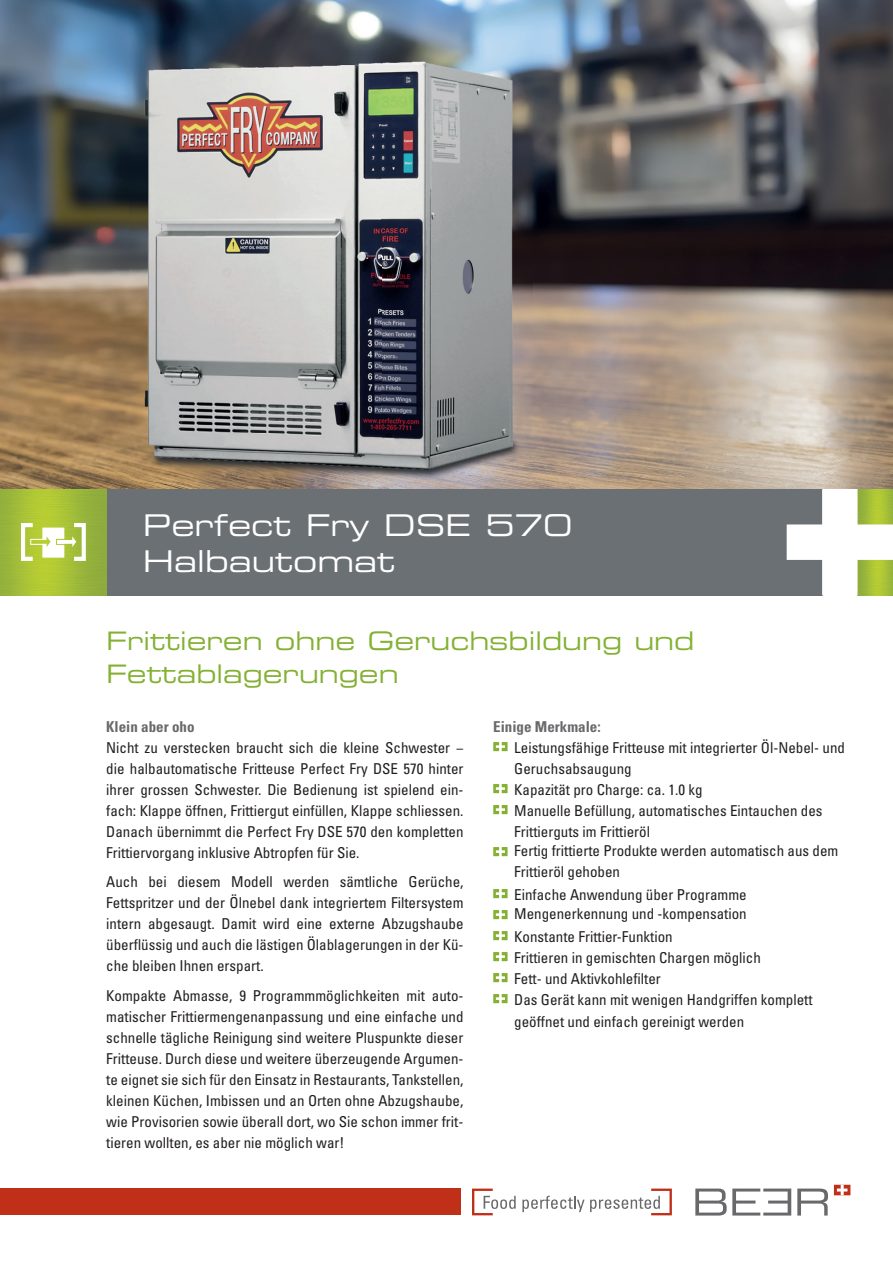
<style>
.page{position:relative;width:893px;height:1263px;background:#fff}
.page>*{position:absolute;margin:0;border:0;box-sizing:border-box;transform-origin:0 0}
.t1{font:30px/36px "Eurostile LT Extended Two";color:#fff}
.t2{font:25.5px/33px "Eurostile LT Extended Two";color:#84b133}
.t3{font:condensed 15px/21px "Univers LT";color:#231f20}
.t4{font:700 condensed 15px "Univers LT";color:#69696c}
.s1{font-weight:700;color:#69696c}
.s2{font-family:"Myriad Pro";font-stretch:normal}
</style>
<div class="page">
<img style="left:0;top:0;width:893px;height:489px">
<div style="left:0;top:489px;width:822px;height:106px;background:#6b7075"></div>
<svg style="left:787px;top:489px;width:106px;height:106px"></svg>
<img style="left:0;top:489px;width:106px;height:106px">
<div style="left:0;top:1188px;width:460px;height:27px;background:#c03019"></div>
<svg style="left:797px;top:1188px;width:31px;height:27px"></svg>
<svg style="left:695px;top:1188px;width:96px;height:27px"></svg>
<svg style="left:834px;top:1185px;width:16px;height:10px"></svg>
<svg style="left:472px;top:1188px;width:44px;height:27px"></svg>
<svg style="left:522px;top:1188px;width:150px;height:27px"></svg>
<svg style="left:21px;top:523px;width:65px;height:38px"></svg>
<img style="left:130px;top:45px;width:402px;height:437px">
<svg style="left:493px;top:742px;width:15px;height:9px"></svg>
<svg style="left:493px;top:784px;width:15px;height:9px"></svg>
<svg style="left:493px;top:805px;width:15px;height:9px"></svg>
<svg style="left:493px;top:847px;width:15px;height:9px"></svg>
<svg style="left:493px;top:889px;width:15px;height:9px"></svg>
<svg style="left:493px;top:910px;width:15px;height:9px"></svg>
<svg style="left:493px;top:931px;width:15px;height:9px"></svg>
<svg style="left:493px;top:952px;width:15px;height:9px"></svg>
<svg style="left:493px;top:973px;width:15px;height:9px"></svg>
<svg style="left:493px;top:994px;width:15px;height:9px"></svg>
<h1 class="t1" style="left:143px;top:506px;width:431px">Perfect Fry DSE 570<br>Halbautomat</h1>
<h2 class="t2" style="left:106px;top:623px;width:590px">Frittieren ohne Geruchsbildung und<br>Fettablagerungen</h2>
<p class="t3" style="left:106px;top:716px;width:359px"><span class="s1">Klein aber oho<br></span>Nicht zu verstecken braucht sich die kleine Schwester <span class="s2">– </span>die halbautomatische Fritteuse Perfect Fry DSE 570 hinter ihrer grossen Schwester. Die Bedienung ist spielend ein&shy;fach: Klappe öffnen, Frittiergut einfüllen, Klappe schliessen.<br>Danach übernimmt die Perfect Fry DSE 570 den kompletten Frittiervorgang inklusive Abtropfen für Sie.</p>
<p class="t3" style="left:106px;top:871px;width:359px;text-align:justify">Auch bei diesem Modell werden sämtliche Gerüche, Fettspritzer und der Ölnebel dank integriertem Filtersystem intern abgesaugt. Damit wird eine externe Abzugshaube überflüssig und auch die lästigen Ölablagerungen in der Kü&shy;che bleiben Ihnen erspart.</p>
<p class="t3" style="left:106px;top:985px;width:359px;text-align:justify">Kompakte Abmasse, 9 Programmmöglichkeiten mit auto&shy;matischer Frittiermengenanpassung und eine einfache und schnelle tägliche Reinigung sind weitere Pluspunkte dieser Fritteuse. Durch diese und weitere überzeugende Argumen&shy;te eignet sie sich für den Einsatz in Restaurants, Tankstellen, kleinen Küchen, Imbissen und an Orten ohne Abzugshaube, wie Provisorien sowie überall dort, wo Sie schon immer frit&shy;tieren wollten, es aber nie möglich war!</p>
<p class="t4" style="left:493px;top:717px;width:109px">Einige Merkmale:</p>
<p class="t3" style="left:514px;top:737px;width:332px">Leistungsfähige Fritteuse mit integrierter Öl-Nebel- und Geruchsabsaugung<br>Kapazität pro Charge: ca. 1.0 kg<br>Manuelle Befüllung, automatisches Eintauchen des Frittierguts im Frittieröl</p>
<p class="t3" style="left:514px;top:840px;width:326px">Fertig frittierte Produkte werden automatisch aus dem<br>Frittieröl gehoben</p>
<p class="t3" style="left:514px;top:884px;width:234px;line-height:19.5px">Einfache Anwendung über Programme<br>Mengenerkennung und -kompensation</p>
<p class="t3" style="left:514px;top:926px;width:300px">Konstante Frittier-Funktion<br>Frittieren in gemischten Chargen möglich<br>Fett- und Aktivkohlefilter<br>Das Gerät kann mit wenigen Handgriffen komplett</p>
<p class="t3" style="left:514px;top:1011px;width:231px">geöffnet und einfach gereinigt werden</p>
</div>
